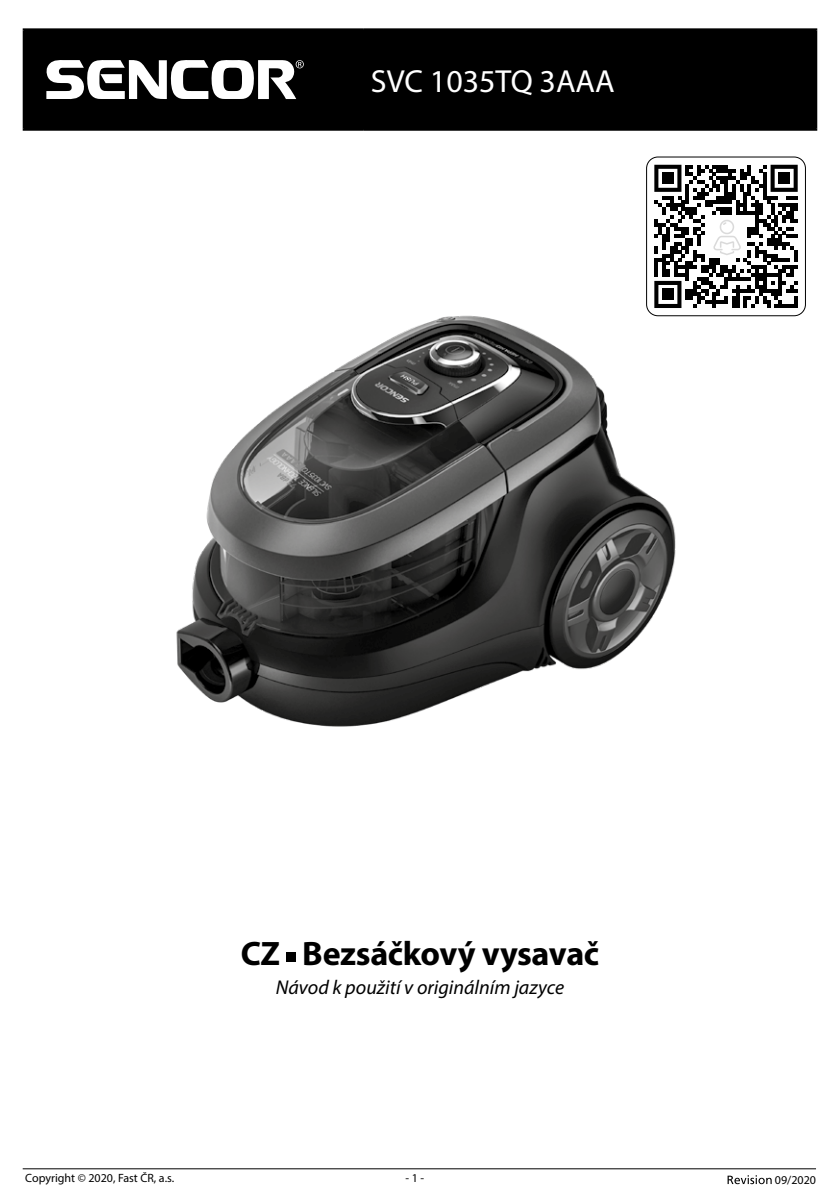
<style>
.page{position:relative;width:840px;height:1191px;background:#fff}
.page>*{position:absolute;margin:0;border:0;box-sizing:border-box;transform-origin:0 0}
.t1{font:700 34px "Myriad Pro";letter-spacing:-.01em;color:#000}
.t2{font:32px "Myriad Pro";color:#fff}
.t3{font:italic 20px "Myriad Pro";color:#000}
.t4{font:12px "Myriad Pro";color:#000}
</style>
<div class="page">
<svg style="left:727px;top:1175px;width:44px;height:9px"></svg>
<hr style="left:23px;top:1168px;width:792px;height:1px;background:#000">
<img style="left:176px;top:315px;width:601px;height:412px">
<div style="left:286px;top:952px;width:10px;height:9px;background:#000"></div>
<div style="left:25px;top:30px;width:789px;height:99px;background:#000"></div>
<hr style="left:23px;top:28px;width:340px;height:2px;background:#000">
<hr style="left:23px;top:30px;width:2px;height:99px;background:#000">
<hr style="left:361px;top:30px;width:2px;height:99px;background:#000">
<hr style="left:23px;top:129px;width:340px;height:2px;background:#000">
<hr style="left:363px;top:28px;width:453px;height:2px;background:#000">
<hr style="left:814px;top:30px;width:2px;height:99px;background:#000">
<hr style="left:363px;top:129px;width:453px;height:2px;background:#000">
<svg style="left:45px;top:59px;width:258px;height:41px"></svg>
<svg style="left:646px;top:157px;width:159px;height:159px"></svg>
<h2 class="t2" style="left:370px;top:61px;width:245px">SVC 1035TQ 3AAA</h2>
<h1 class="t1" style="left:240px;top:931px;width:360px">CZ Bezsáčkový vysavač</h1>
<h3 class="t3" style="left:276px;top:974px;width:290px">Návod k použití v originálním jazyce</h3>
<p class="t4" style="left:25px;top:1170px;width:150px">Copyright © 2020, Fast ČR, a.s.</p>
<p class="t4" style="left:405px;top:1170px;width:20px">- 1 -</p>
<p class="t4" style="left:774px;top:1172px;width:43px">09/2020</p>
</div>
